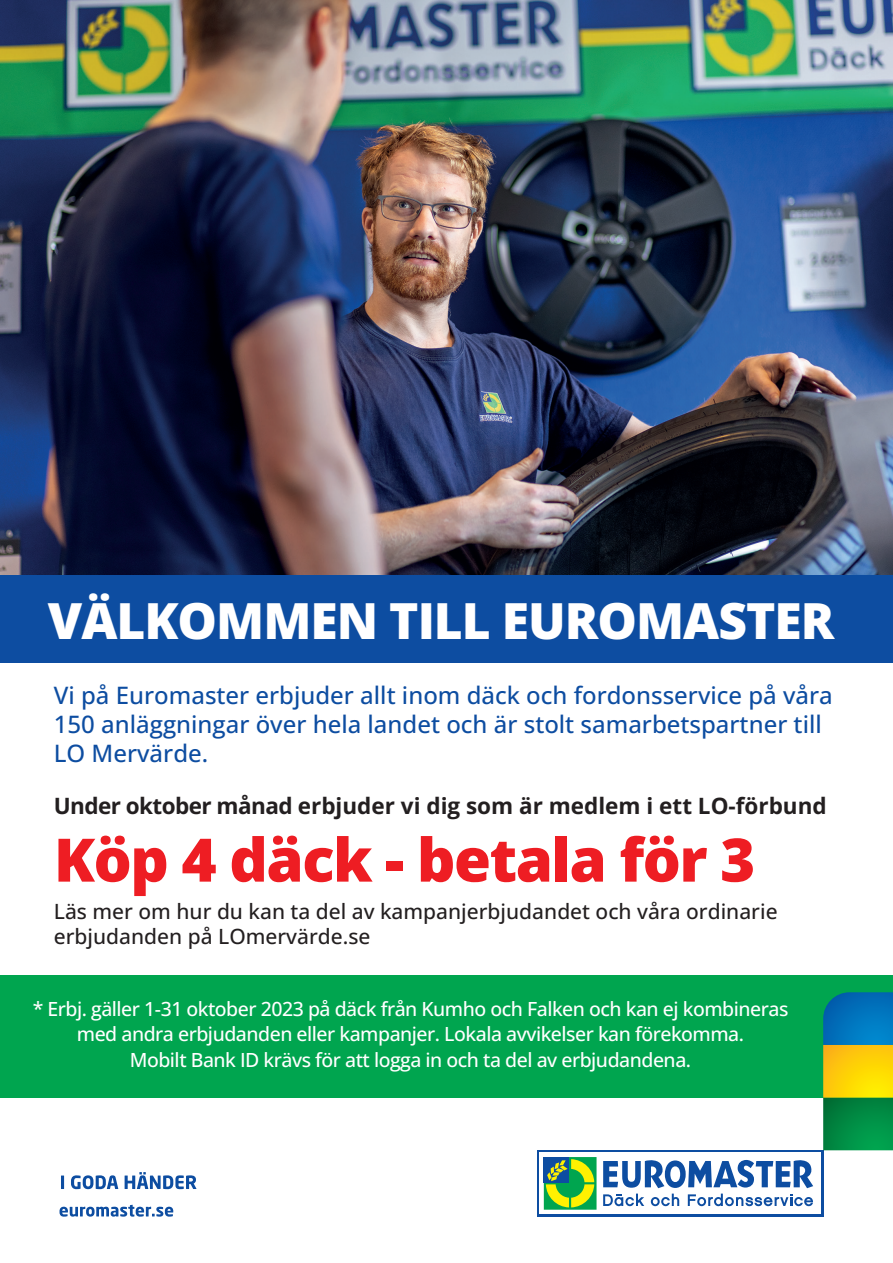
<style>
.page{position:relative;width:893px;height:1263px;background:#fff}
.page>*{position:absolute;margin:0;border:0;box-sizing:border-box;transform-origin:0 0}
.t1{font:800 60px "Open Sans";letter-spacing:-.025em;color:#ee1d23}
.t2{font:800 49.8px "Open Sans";letter-spacing:-.02em;color:#fff}
.t3{font:500 24px/28.8px "Open Sans";color:#0d4da1}
.t4{font:700 22.5px "Open Sans";color:#231f20}
.t5{font:500 21px/25.2px "Open Sans";color:#231f20}
.t6{font:500 19.5px/25.5px "Open Sans";letter-spacing:-.025em;color:#fff;text-align:center}
</style>
<div class="page">
<div style="left:0;top:567px;width:893px;height:96px;background:#0d4da1"></div>
<div style="left:0;top:975px;width:893px;height:122px;background:#00a54f"></div>
<div style="left:537px;top:1150px;width:286px;height:66px;background:#0d4da1"></div>
<div style="left:539px;top:1152px;width:282px;height:62px;background:#fff"></div>
<svg style="left:544px;top:1157px;width:52px;height:53px;background:#5daf43"></svg>
<svg style="left:603px;top:1160px;width:210px;height:46px"></svg>
<svg style="left:823px;top:992px;width:70px;height:158px;background:#549a56"></svg>
<hr style="left:61px;top:1175px;width:3px;height:14px;background:#0d4da1">
<svg style="left:71px;top:1175px;width:47px;height:14px"></svg>
<svg style="left:125px;top:1172px;width:71px;height:17px"></svg>
<svg style="left:60px;top:1205px;width:113px;height:11px"></svg>
<img style="left:0;top:0;width:893px;height:574px">
<h2 class="t2" style="left:48px;top:587px;width:788px">VÄLKOMMEN TILL EUROMASTER</h2>
<p class="t3" style="left:54px;top:681px;width:780px">Vi på Euromaster erbjuder allt inom däck och fordonsservice på våra<br>150 anläggningar över hela landet och är stolt samarbetspartner till<br>LO Mervärde.</p>
<p class="t4" style="left:54px;top:790px;width:774px">Under oktober månad erbjuder vi dig som är medlem i ett LO-förbund</p>
<h1 class="t1" style="left:54px;top:819px;width:703px">Köp 4 däck - betala för 3</h1>
<p class="t5" style="left:54px;top:898px;width:725px">Läs mer om hur du kan ta del av kampanjerbjudandet och våra ordinarie erbjudanden på LOmervärde.se</p>
<p class="t6" style="left:33px;top:995px;width:757px">* Erbj. gäller 1-31 oktober 2023 på däck från Kumho och Falken och kan ej kombineras med andra erbjudanden eller kampanjer. Lokala avvikelser kan förekomma.<br>Mobilt Bank ID krävs för att logga in och ta del av erbjudandena.</p>
</div>
